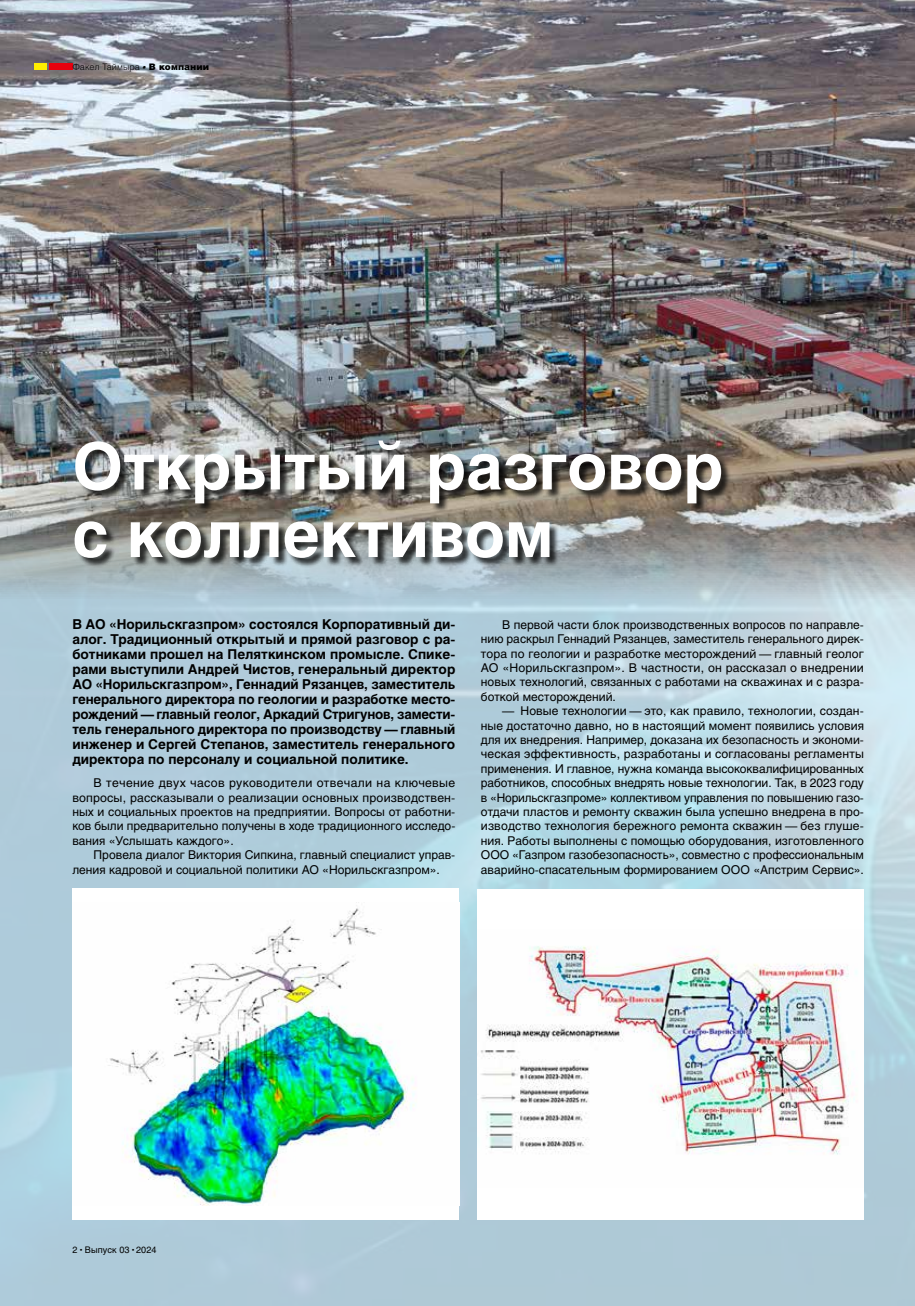
<style>
.page{position:relative;width:915px;height:1306px;background:#fff}
.page>*{position:absolute;margin:0;border:0;box-sizing:border-box;transform-origin:0 0}
.t1{font:700 64.5px/67.5px "Helios C";color:#fff}
.t2{font:700 13.5px/15px "Helios C";color:#000;text-align:justify}
.t3{font:12px/14.4px "Helios C";color:#000;text-align:justify}
.t4{font:9px "Helios Light C";letter-spacing:.01em;color:#000}
.t5{font:9px "Helios C";letter-spacing:.01em;color:#000}
.s1{font-style:italic;font-size:7.5px}
.s2{font-family:"Helios Black C"}
.s3{font-size:6px}
</style>
<div class="page">
<img style="left:0;top:0;width:914px;height:599px">
<div style="left:76px;top:442px;width:655px;height:126px;background:#000;opacity:.75"></div>
<img style="left:108px;top:902px;width:308px;height:302px">
<img style="left:480px;top:946px;width:377px;height:209px">
<div style="left:49px;top:64px;width:23px;height:6px;background:#e7000e"></div>
<div style="left:34px;top:64px;width:13px;height:6px;background:#ffed00"></div>
<p class="t4" style="left:72px;top:61px;width:138px">Факел Таймыра <span class="s1">•</span> <span class="s2">В компании</span></p>
<h1 class="t1" style="left:72px;top:433px;width:652px">Открытый разговор с коллективом</h1>
<p class="t2" style="left:72px;top:616px;width:384px">В АО «Норильскгазпром» состоялся Корпоративный ди‑ алог. Традиционный открытый и прямой разговор с ра‑ ботниками прошел на Пеляткинском промысле. Спике‑ рами выступили Андрей Чистов, генеральный директор АО «Норильскгазпром», Геннадий Рязанцев, заместитель генерального директора по геологии и разработке место‑ рождений — главный геолог, Аркадий Стригунов, замести‑ тель генерального директора по производству — главный инженер и Сергей Степанов, заместитель генерального директора по персоналу и социальной политике.</p>
<p class="t3" style="left:72px;top:775px;width:384px;text-indent:21px">В течение двух часов руководители отвечали на ключевые вопросы, рассказывали о реализации основных производствен&shy;ных и социальных проектов на предприятии. Вопросы от работни&shy;ков были предварительно получены в ходе традиционного исследо&shy;вания «Услышать каждого».</p>
<p class="t3" style="left:72px;top:847px;width:384px;text-indent:21px">Провела диалог Виктория Сипкина, главный специалист управ&shy;ления кадровой и социальной политики АО «Норильскгазпром».</p>
<p class="t3" style="left:480px;top:617px;width:384px;text-indent:21px">В первой части блок производственных вопросов по направле&shy;нию раскрыл Геннадий Рязанцев, заместитель генерального дирек&shy;тора по геологии и разработке месторождений — главный геолог АО «Норильскгазпром». В частности, он рассказал о внедрении новых технологий, связанных с работами на скважинах и с разра&shy;боткой месторождений.</p>
<p class="t3" style="left:480px;top:703px;width:384px;text-indent:21px">— Новые технологии — это, как правило, технологии, создан&shy;ные достаточно давно, но в настоящий момент появились условия для их внедрения. Например, доказана их безопасность и экономи&shy;ческая эффективность, разработаны и согласованы регламенты применения. И главное, нужна команда высококвалифицированных работников, способных внедрять новые технологии. Так, в 2023 году в «Норильскгазпроме» коллективом управления по повышению газо&shy;отдачи пластов и ремонту скважин была успешно внедрена в про&shy;изводство технология бережного ремонта скважин — без глуше&shy;ния. Работы выполнены с помощью оборудования, изготовленного ООО «Газпром газобезопасность», совместно с профессиональным аварийно-спасательным формированием ООО «Апстрим Сервис».</p>
<p class="t5" style="left:72px;top:1244px;width:86px">2 <span class="s3">•</span> Выпуск 03 <span class="s3">•</span> 2024</p>
</div>
